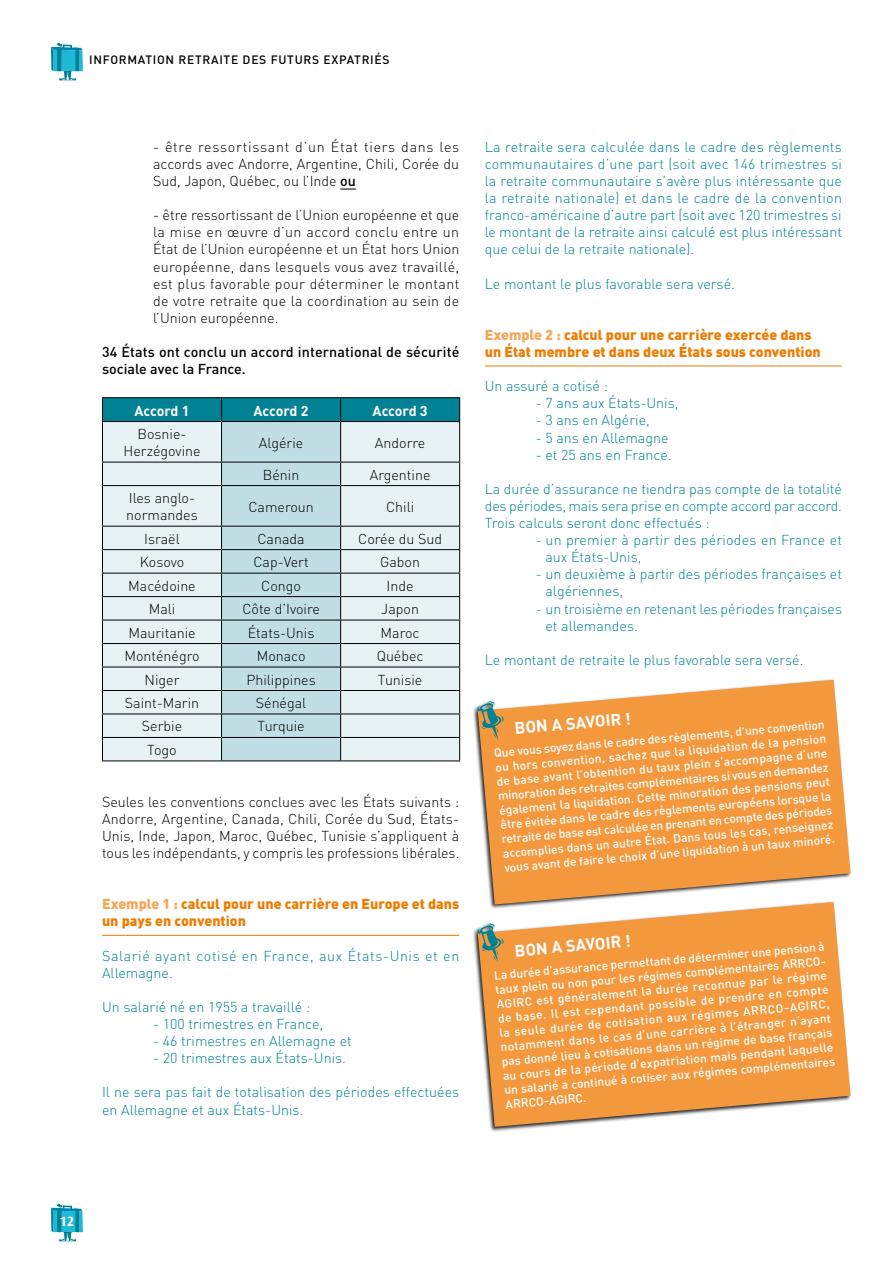
<style>
.page{position:relative;width:893px;height:1263px;background:#fff}
.page>*{position:absolute;margin:0;border:0;box-sizing:border-box;transform-origin:0 0}
.t1{font:700 16.5px "DIN";color:#fff}
.texte{font:300 14.25px/17.1px "DIN";color:#008294}
.texte-2{font:300 14.25px/17.1px "DIN";color:#000;text-align:justify}
.Texte_black_souligné{font:900 14.25px/17.1px "DIN";color:#ef7c00}
.texte_medium{font:500 14.25px/17.1px "DIN";letter-spacing:.01em;color:#000}
.texte-3{font:300 14.25px/17.1px "DIN";letter-spacing:.04em;color:#008294}
.texte-4{font:700 14.25px "DIN";letter-spacing:-.02em;color:#fff}
.t2{font:700 13.5px "Dax";color:#fff}
.t3{font:500 12px/14.4px "DIN";color:#fff;text-align:justify}
.t4{font:500 12px "DIN";letter-spacing:.06em;color:#000}
.s1{font-weight:500}
.s2{color:#f6a657}
</style>
<div class="page">
<svg style="left:51px;top:43px;width:32px;height:38px"></svg>
<svg style="left:51px;top:1203px;width:32px;height:39px"></svg>
<svg style="left:340px;top:189px;width:16px;height:1px"></svg>
<hr style="left:102px;top:935px;width:357px;height:1px;background:#ef7c00">
<hr style="left:102px;top:397px;width:120px;height:1px;background:#000">
<hr style="left:222px;top:397px;width:119px;height:1px;background:#000">
<hr style="left:341px;top:397px;width:119px;height:1px;background:#000">
<svg style="left:102px;top:398px;width:358px;height:362px;background:#c1d9dd"></svg>
<hr style="left:102px;top:760px;width:120px;height:1px;background:#000">
<hr style="left:222px;top:760px;width:119px;height:1px;background:#000">
<hr style="left:341px;top:760px;width:119px;height:1px;background:#000">
<hr style="left:485px;top:365px;width:357px;height:1px;background:#ef7c00">
<div style="left:472px;top:678px;width:380px;height:231px;background:#000;opacity:.85"></div>
<svg style="left:478px;top:680px;width:372px;height:221px;background:#f2a558"></svg>
<svg style="left:477px;top:701px;width:27px;height:39px"></svg>
<div style="left:472px;top:901px;width:380px;height:231px;background:#000;opacity:.85"></div>
<svg style="left:478px;top:902px;width:372px;height:225px;background:#f2a55a"></svg>
<svg style="left:477px;top:923px;width:27px;height:39px"></svg>
<p class="t4" style="left:89px;top:52px;width:302px">INFORMATION RETRAITE DES FUTURS EXPATRIÉS</p>
<p class="texte-2" style="left:153px;top:138px;width:308px">- être ressortissant d’un État tiers dans les accords avec Andorre, Argentine, Chili, Corée du Sud, Japon, Québec, ou l’Inde <span class="s1">ou</span></p>
<p class="texte-2" style="left:153px;top:206px;width:308px">- être ressortissant de l’Union européenne et que la mise en œuvre d’un accord conclu entre un État de l’Union européenne et un État hors Union européenne, dans lesquels vous avez travaillé, est plus favorable pour déterminer le montant de votre retraite que la coordination au sein de l’Union européenne.</p>
<p class="texte_medium" style="left:102px;top:343px;width:359px">34 États ont conclu un accord international de sécurité sociale avec la France.</p>
<p class="texte-4" style="left:134px;top:401px;width:57px">Accord 1</p>
<p class="texte-4" style="left:254px;top:401px;width:57px">Accord 2</p>
<p class="texte-4" style="left:373px;top:401px;width:57px">Accord 3</p>
<p class="texte-2" style="left:123px;top:425px;width:79px;text-align:center">Bosnie-<br>Herzégovine</p>
<p class="texte-2" style="left:259px;top:434px;width:46px">Algérie</p>
<p class="texte-2" style="left:375px;top:434px;width:52px">Andorre</p>
<p class="texte-2" style="left:263px;top:466px;width:38px">Bénin</p>
<p class="texte-2" style="left:370px;top:466px;width:62px">Argentine</p>
<p class="texte-2" style="left:126px;top:489px;width:73px">Iles anglo&shy;normandes</p>
<p class="texte-2" style="left:248px;top:498px;width:67px">Cameroun</p>
<p class="texte-2" style="left:386px;top:498px;width:30px">Chili</p>
<p class="texte-2" style="left:144px;top:530px;width:37px">Israël</p>
<p class="texte-2" style="left:257px;top:530px;width:49px">Canada</p>
<p class="texte-2" style="left:358px;top:530px;width:85px">Corée du Sud</p>
<p class="texte-2" style="left:140px;top:553px;width:46px">Kosovo</p>
<p class="texte-2" style="left:253px;top:553px;width:57px">Cap-Vert</p>
<p class="texte-2" style="left:380px;top:553px;width:41px">Gabon</p>
<p class="texte-2" style="left:128px;top:577px;width:69px">Macédoine</p>
<p class="texte-2" style="left:261px;top:577px;width:41px">Congo</p>
<p class="texte-2" style="left:387px;top:577px;width:29px">Inde</p>
<p class="texte-2" style="left:149px;top:600px;width:28px">Mali</p>
<p class="texte-2" style="left:242px;top:600px;width:79px">Côte d’Ivoire</p>
<p class="texte-2" style="left:381px;top:600px;width:39px">Japon</p>
<p class="texte-2" style="left:128px;top:624px;width:69px">Mauritanie</p>
<p class="texte-2" style="left:248px;top:624px;width:68px">États-Unis</p>
<p class="texte-2" style="left:381px;top:624px;width:41px">Maroc</p>
<p class="texte-2" style="left:124px;top:647px;width:77px">Monténégro</p>
<p class="texte-2" style="left:257px;top:647px;width:50px">Monaco</p>
<p class="texte-2" style="left:377px;top:647px;width:48px">Québec</p>
<p class="texte-2" style="left:145px;top:671px;width:36px">Niger</p>
<p class="texte-2" style="left:246px;top:671px;width:71px">Philippines</p>
<p class="texte-2" style="left:378px;top:671px;width:46px">Tunisie</p>
<p class="texte-2" style="left:125px;top:694px;width:76px">Saint-Marin</p>
<p class="texte-2" style="left:256px;top:694px;width:52px">Sénégal</p>
<p class="texte-2" style="left:142px;top:718px;width:42px">Serbie</p>
<p class="texte-2" style="left:258px;top:718px;width:49px">Turquie</p>
<p class="texte-2" style="left:147px;top:741px;width:31px">Togo</p>
<p class="texte-2" style="left:102px;top:793px;width:359px">Seules les conventions conclues avec les États suivants :<br>Andorre, Argentine, Canada, Chili, Corée du Sud, États-Unis, Inde, Japon, Maroc, Québec, Tunisie s’appliquent à tous les indépendants, y compris les professions libérales.</p>
<p class="Texte_black_souligné" style="left:102px;top:895px;width:359px"><span class="s2">Exemple 1 :</span> calcul pour une carrière en Europe et dans un pays en convention</p>
<p class="texte-3" style="left:102px;top:947px;width:359px">Salarié ayant cotisé en France, aux États-Unis et en<br>Allemagne.</p>
<p class="texte" style="left:102px;top:998px;width:210px">Un salarié né en 1955 a travaillé :</p>
<p class="texte" style="left:153px;top:1015px;width:172px">- 100 trimestres en France,</p>
<p class="texte" style="left:153px;top:1032px;width:200px">- 46 trimestres en Allemagne et</p>
<p class="texte" style="left:153px;top:1049px;width:194px">- 20 trimestres aux États-Unis.</p>
<p class="texte" style="left:102px;top:1083px;width:359px">Il ne sera pas fait de totalisation des périodes effectuées en Allemagne et aux États-Unis.</p>
<p class="texte" style="left:485px;top:138px;width:359px;text-align:justify">La retraite sera calculée dans le cadre des règlements communautaires d’une part (soit avec 146 trimestres si la retraite communautaire s’avère plus intéressante que la retraite nationale) et dans le cadre de la convention franco-américaine d’autre part (soit avec 120 trimestres si le montant de la retraite ainsi calculé est plus intéressant que celui de la retraite nationale).</p>
<p class="texte" style="left:485px;top:275px;width:252px">Le montant le plus favorable sera versé.</p>
<p class="Texte_black_souligné" style="left:485px;top:325px;width:337px"><span class="s2">Exemple 2 :</span> calcul pour une carrière exercée dans un État membre et dans deux États sous convention</p>
<p class="texte" style="left:485px;top:377px;width:125px">Un assuré a cotisé :</p>
<p class="texte" style="left:536px;top:394px;width:144px">- 7 ans aux États-Unis,</p>
<p class="texte" style="left:536px;top:412px;width:116px">- 3 ans en Algérie,</p>
<p class="texte" style="left:536px;top:429px;width:134px">- 5 ans en Allemagne</p>
<p class="texte" style="left:536px;top:446px;width:137px">- et 25 ans en France.</p>
<p class="texte" style="left:485px;top:480px;width:359px;text-align:justify">La durée d’assurance ne tiendra pas compte de la totalité des périodes, mais sera prise en compte accord par accord.<br>Trois calculs seront donc effectués :</p>
<p class="texte" style="left:545px;top:531px;width:298px;text-indent:-10px">- un premier à partir des périodes en France et aux États-Unis,</p>
<p class="texte" style="left:545px;top:565px;width:298px;text-indent:-10px">- un deuxième à partir des périodes françaises et algériennes,</p>
<p class="texte" style="left:545px;top:600px;width:298px;text-indent:-10px">- un troisième en retenant les périodes françaises et allemandes.</p>
<p class="texte" style="left:485px;top:651px;width:320px">Le montant de retraite le plus favorable sera versé.</p>
<p class="t1" style="left:514px;top:717px;width:118px;rotate:-5deg">BON A SAVOIR !</p>
<p class="t3" style="left:494px;top:745px;width:333px;rotate:-5deg">Que vous soyez dans le cadre des règlements, d’une convention ou hors convention, sachez que la liquidation de la pension de base avant l’obtention du taux plein s’accompagne d’une minoration des retraites complémentaires si vous en demandez également la liquidation. Cette minoration des pensions peut être évitée dans le cadre des règlements européens lorsque la retraite de base est calculée en prenant en compte des périodes accomplies dans un autre État. Dans tous les cas, renseignez vous avant de faire le choix d’une liquidation à un taux minoré.</p>
<p class="t1" style="left:514px;top:940px;width:118px;rotate:-5deg">BON A SAVOIR !</p>
<p class="t3" style="left:494px;top:968px;width:334px;rotate:-5deg">La durée d’assurance permettant de déterminer une pension à taux plein ou non pour les régimes complémentaires ARRCO-AGIRC est généralement la durée reconnue par le régime de base. Il est cependant possible de prendre en compte la seule durée de cotisation aux régimes ARRCO-AGIRC, notamment dans le cas d’une carrière à l’étranger n’ayant pas donné lieu à cotisations dans un régime de base français au cours de la période d’expatriation mais pendant laquelle un salarié a continué à cotiser aux régimes complémentaires ARRCO-AGIRC.</p>
<p class="t2" style="left:59px;top:1214px;width:17px">12</p>
</div>
